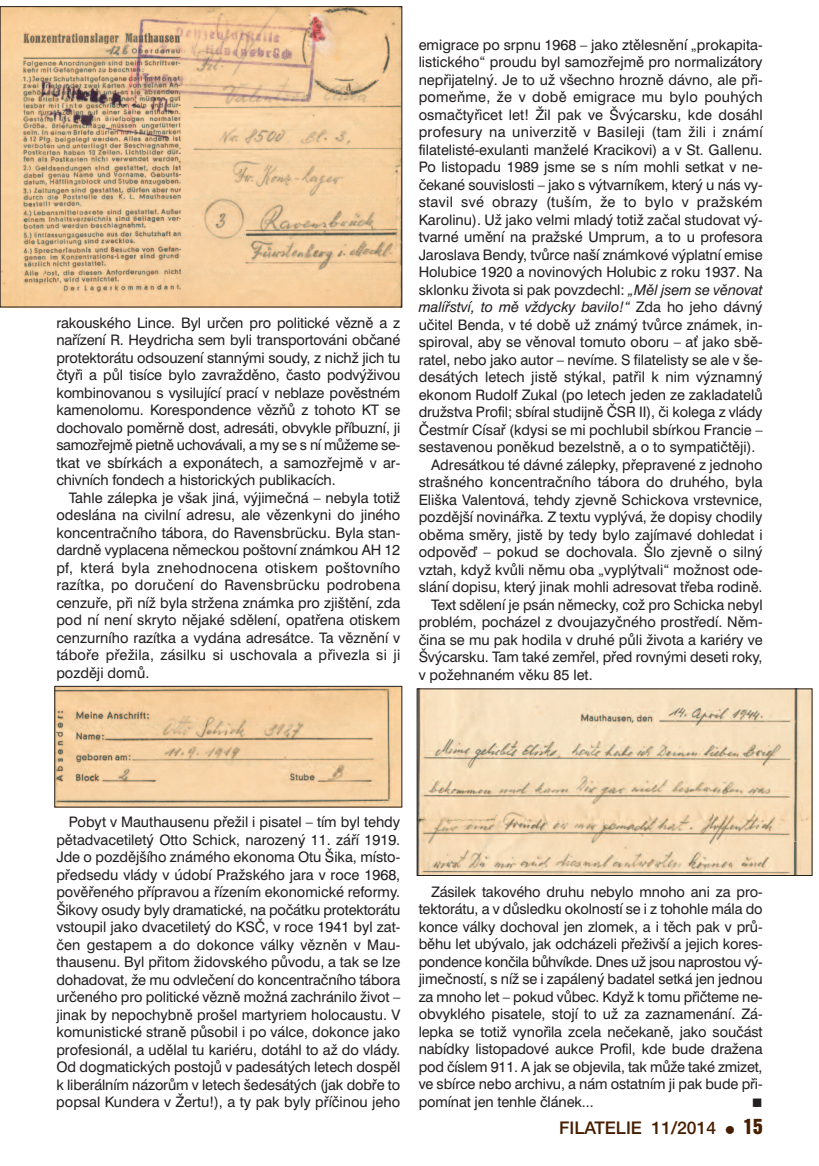
<style>
.page{position:relative;width:819px;height:1166px;background:#fff}
.page>*{position:absolute;margin:0;border:0;box-sizing:border-box;transform-origin:0 0}
.t1{font:17.5px "Helvetica E A";color:#471f00}
.t2{font:14.53px/17.5px "Swiss 721 BTCE";color:#231f20;text-align:justify}
.t3{font:14.53px "Swiss 721 BTCE";letter-spacing:.02em;color:#231f20}
.t4{font:italic 14.53px "Swiss 721 BTCE";color:#231f20}
.t5{font:14.53px "Wingdings";color:#231f20}
.s1{font-style:italic}
.s2{font-style:normal}
.s3{font-size:14px}
.s4{font-family:"Helvetica Inserat E";font-size:19.25px}
</style>
<div class="page">
<img style="left:2px;top:8px;width:398px;height:297px">
<div style="left:0;top:6px;width:402px;height:301px;border:1px solid #231f20"></div>
<img style="left:419px;top:691px;width:391px;height:182px">
<img style="left:57px;top:688px;width:343px;height:117px">
<div style="left:55px;top:686px;width:347px;height:121px;border:1px solid #231f20"></div>
<p class="t2" style="left:56px;top:315px;width:345px">rakouského Lince. Byl určen pro politické vězně a z nařízení R. Heydricha sem byli transportováni občané protektorátu odsouzení stannými soudy, z nichž jich tu čtyři a půl tisíce bylo zavražděno, často podvýživou kombinovanou s vysilující prací v neblaze pověstném kamenolomu. Korespondence vězňů z tohoto KT se dochovalo poměrně dost, adresáti, obvykle příbuzní, ji samozřejmě pietně uchovávali, a my se s ní můžeme se&shy;tkat ve sbírkách a exponátech, a samozřejmě v ar&shy;chivních fondech a historických publikacích.</p>
<p class="t2" style="left:56px;top:490px;width:345px;text-indent:12px">Tahle zálepka je však jiná, výjimečná – nebyla totiž odeslána na civilní adresu, ale vězenkyni do jiného koncentračního tábora, do Ravensbrücku. Byla stan&shy;dardně vyplacena německou poštovní známkou AH 12 pf, která byla znehodnocena otiskem poštovního razítka, po doručení do Ravensbrücku podrobena cenzuře, při níž byla stržena známka pro zjištění, zda pod ní není skryto nějaké sdělení, opatřena otiskem cenzurního razítka a vydána adresátce. Ta věznění v táboře přežila, zásilku si uschovala a přivezla si ji později domů.</p>
<p class="t2" style="left:418px;top:37px;width:345px">emigrace po srpnu 1968 – jako ztělesnění „prokapita-</p>
<p class="t2" style="left:418px;top:55px;width:345px">listického“ proudu byl samozřejmě pro normalizátory</p>
<p class="t2" style="left:418px;top:72px;width:345px">nepřijatelný. Je to už všechno hrozně dávno, ale při-</p>
<p class="t2" style="left:418px;top:90px;width:345px">pomeňme, že v době emigrace mu bylo pouhých</p>
<p class="t2" style="left:418px;top:107px;width:345px">osmačtyřicet let! Žil pak ve Švýcarsku, kde dosáhl</p>
<p class="t3" style="left:418px;top:127px;width:345px">profesury na univerzitě v Basileji (tam žili i známí</p>
<p class="t2" style="left:418px;top:142px;width:345px">filatelisté-exulanti manželé Kracikovi) a v St. Gallenu.</p>
<p class="t2" style="left:418px;top:160px;width:345px">Po listopadu 1989 jsme se s ním mohli setkat v ne-</p>
<p class="t2" style="left:418px;top:177px;width:345px">čekané souvislosti – jako s výtvarníkem, který u nás vy-</p>
<p class="t3" style="left:418px;top:197px;width:345px">stavil své obrazy (tuším, že to bylo v pražském</p>
<p class="t2" style="left:418px;top:212px;width:345px">Karolinu). Už jako velmi mladý totiž začal studovat vý-</p>
<p class="t2" style="left:418px;top:230px;width:345px">tvarné umění na pražské Umprum, a to u profesora</p>
<p class="t2" style="left:418px;top:247px;width:345px">Jaroslava Bendy, tvůrce naší známkové výplatní emise</p>
<p class="t2" style="left:418px;top:265px;width:345px">Holubice 1920 a novinových Holubic z roku 1937. Na</p>
<p class="t2" style="left:418px;top:282px;width:345px">sklonku života si pak povzdechl: <span class="s1">„Měl jsem se věnovat</span></p>
<p class="t4" style="left:418px;top:302px;width:345px">malířství, to mě vždycky bavilo!“ <span class="s2">Zda ho jeho dávný</span></p>
<p class="t2" style="left:418px;top:317px;width:345px">učitel Benda, v té době už známý tvůrce známek, in-</p>
<p class="t2" style="left:418px;top:335px;width:345px">spiroval, aby se věnoval tomuto oboru – ať jako sbě-</p>
<p class="t2" style="left:418px;top:352px;width:345px">ratel, nebo jako autor – nevíme. S filatelisty se ale v še-</p>
<p class="t2" style="left:418px;top:370px;width:345px">desátých letech jistě stýkal, patřil k nim významný</p>
<p class="t2" style="left:418px;top:387px;width:345px">ekonom Rudolf Zukal (po letech jeden ze zakladatelů</p>
<p class="t2" style="left:418px;top:405px;width:345px">družstva Profil; sbíral studijně ČSR II), či kolega z vlády</p>
<p class="t2" style="left:418px;top:422px;width:345px">Čestmír Císař (kdysi se mi pochlubil sbírkou Francie –</p>
<p class="t2" style="left:418px;top:440px;width:338px">sestavenou poněkud bezelstně, a o to sympatičtěji).</p>
<p class="t2" style="left:431px;top:457px;width:333px">Adresátkou té dávné zálepky, přepravené z jednoho</p>
<p class="t2" style="left:418px;top:475px;width:345px">strašného koncentračního tábora do druhého, byla</p>
<p class="t2" style="left:418px;top:492px;width:345px">Eliška Valentová, tehdy zjevně Schickova vrstevnice,</p>
<p class="t2" style="left:418px;top:510px;width:345px">pozdější novinářka. Z textu vyplývá, že dopisy chodily</p>
<p class="t2" style="left:418px;top:527px;width:345px">oběma směry, jistě by tedy bylo zajímavé dohledat i</p>
<p class="t2" style="left:418px;top:545px;width:345px">odpověď – pokud se dochovala. Šlo zjevně o silný</p>
<p class="t2" style="left:418px;top:562px;width:345px">vztah, když kvůli němu oba „vyplýtvali“ možnost ode-</p>
<p class="t2" style="left:418px;top:580px;width:345px">slání dopisu, který jinak mohli adresovat třeba rodině.</p>
<p class="t2" style="left:431px;top:597px;width:333px">Text sdělení je psán německy, což pro Schicka nebyl</p>
<p class="t2" style="left:418px;top:615px;width:345px">problém, pocházel z dvoujazyčného prostředí. Něm-</p>
<p class="t2" style="left:418px;top:632px;width:345px">čina se mu pak hodila v druhé půli života a kariéry ve</p>
<p class="t2" style="left:418px;top:650px;width:345px">Švýcarsku. Tam také zemřel, před rovnými deseti roky,</p>
<p class="t2" style="left:418px;top:667px;width:175px">v požehnaném věku 85 let.</p>
<p class="t2" style="left:56px;top:814px;width:345px;text-indent:12px">Pobyt v Mauthausenu přežil i pisatel – tím byl tehdy pětadvacetiletý Otto Schick, narozený 11. září 1919.<br>Jde o pozdějšího známého ekonoma Otu Šika, místo&shy;předsedu vlády v údobí Pražského jara v roce 1968, pověřeného přípravou a řízením ekonomické reformy.<br>Šikovy osudy byly dramatické, na počátku protektorátu vstoupil jako dvacetiletý do KSČ, v roce 1941 byl zat&shy;čen gestapem a do dokonce války vězněn v Mau&shy;thausenu. Byl přitom židovského původu, a tak se lze dohadovat, že mu odvlečení do koncentračního tábora určeného pro politické vězně možná zachránilo život – jinak by nepochybně prošel martyriem holocaustu. V komunistické straně působil i po válce, dokonce jako profesionál, a udělal tu kariéru, dotáhl to až do vlády.<br>Od dogmatických postojů v padesátých letech dospěl k liberálním názorům v letech šedesátých (jak dobře to popsal Kundera v Žertu!), a ty pak byly příčinou jeho</p>
<p class="t2" style="left:418px;top:884px;width:345px;text-indent:12px">Zásilek takového druhu nebylo mnoho ani za pro&shy;tektorátu, a v důsledku okolností se i z tohohle mála do konce války dochoval jen zlomek, a i těch pak v prů&shy;běhu let ubývalo, jak odcházeli přeživší a jejich kores&shy;pondence končila bůhvíkde. Dnes už jsou naprostou vý&shy;jimečností, s níž se i zapálený badatel setká jen jednou za mnoho let – pokud vůbec. Když k tomu přičteme ne&shy;obvyklého pisatele, stojí to už za zaznamenání. Zá&shy;lepka se totiž vynořila zcela nečekaně, jako součást nabídky listopadové aukce Profil, kde bude dražena pod číslem 911. A jak se objevila, tak může také zmizet, ve sbírce nebo archivu, a nám ostatním ji pak bude při&shy;pomínat jen tenhle článek...</p>
<p class="t5" style="left:751px;top:1094px;width:12px">■</p>
<p class="t1" style="left:559px;top:1117px;width:205px">FILATELIE 11/2014 <span class="s3">π</span> <span class="s4">15</span></p>
</div>
